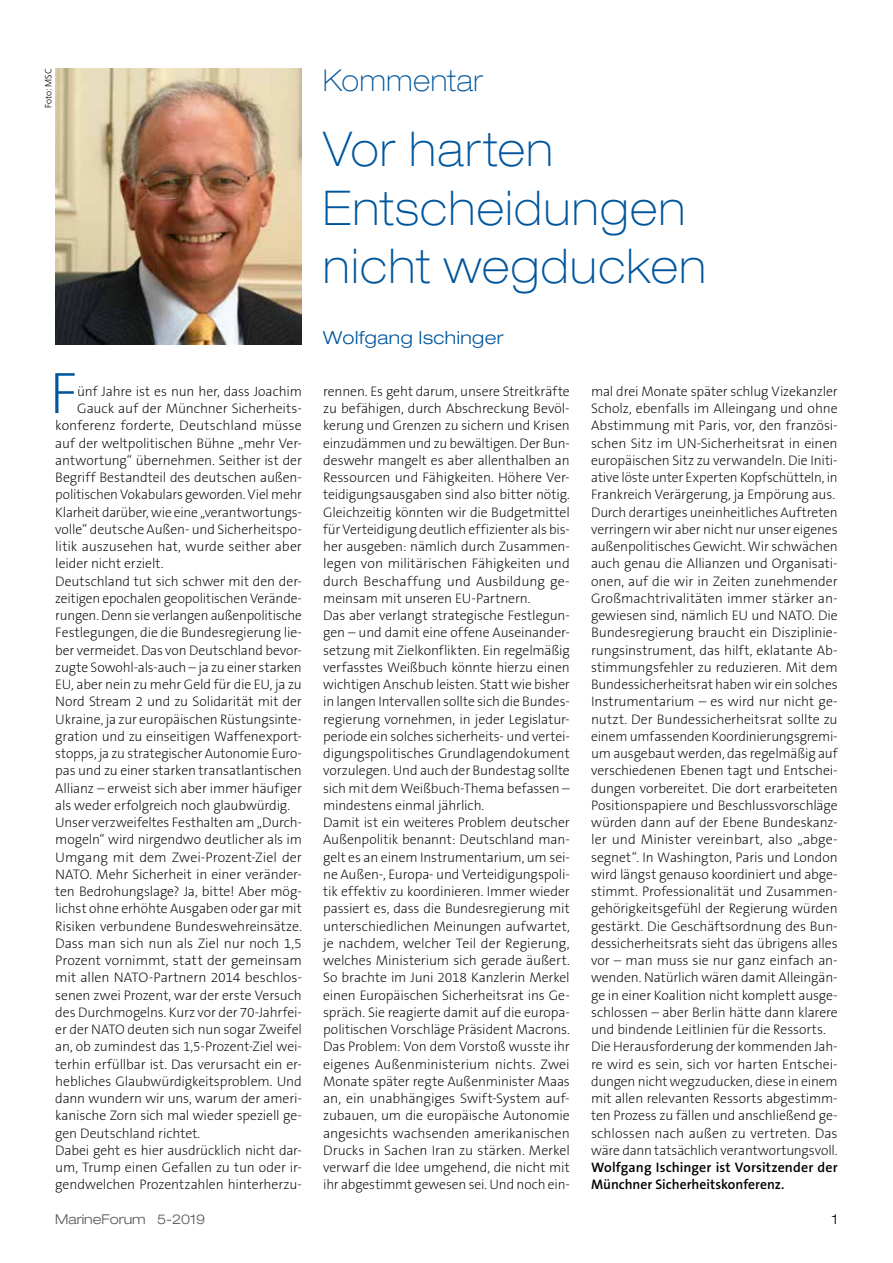
<style>
.page{position:relative;width:893px;height:1263px;background:#fff}
.page>*{position:absolute;margin:0;border:0;box-sizing:border-box;transform-origin:0 0}
.t1{font:200 59.1px "The Sans B2";color:#00569d}
.t2{font:100 expanded 48px/58.1px "Helvetica Neue";letter-spacing:.045em;color:#00569d;scale:.9 1}
.t3{font:100 expanded 30px "Helvetica Neue";letter-spacing:.03em;color:#00569d;scale:.9 1}
.t4{font:300 expanded 18px "Helvetica Neue";letter-spacing:.025em;color:#00569d}
.t5{font:200 13.8px/17.2px "The Sans B2";letter-spacing:-.01em;color:#000}
.t6{font:600 13.8px/17.2px "The Sans B6";letter-spacing:.005em;color:#000}
.t7{font:300 expanded 13.5px "Helvetica Neue";color:#575756}
.t8{font:300 expanded 13.5px "Helvetica Neue";color:#000}
.t9{font:300 9px "Frutiger";color:#000}
.s1{font-family:"Helvetica Neue Light Ext SC800";font-weight:400;font-stretch:normal}
</style>
<div class="page">
<img style="left:55px;top:68px;width:247px;height:276px">
<p class="t9" style="left:43px;top:108px;width:42px;rotate:-90deg">Foto: MSC</p>
<h1 class="t1" style="left:49px;top:363px;width:29px">F</h1>
<p class="t5" style="left:77px;top:383px;width:226px">ünf Jahre ist es nun her, dass Joachim</p>
<p class="t5" style="left:77px;top:400px;width:226px">Gauck auf der Münchner Sicherheits-</p>
<p class="t5" style="left:55px;top:418px;width:248px">konferenz forderte, Deutschland müsse</p>
<p class="t5" style="left:55px;top:435px;width:248px">auf der weltpolitischen Bühne „mehr Ver-</p>
<p class="t5" style="left:55px;top:452px;width:248px">antwortung“ übernehmen. Seither ist der</p>
<p class="t5" style="left:55px;top:469px;width:248px">Begriff Bestandteil des deutschen außen-</p>
<p class="t5" style="left:55px;top:487px;width:248px">politischen Vokabulars geworden. Viel mehr</p>
<p class="t5" style="left:55px;top:504px;width:248px">Klarheit darüber, wie eine „verantwortungs-</p>
<p class="t5" style="left:55px;top:521px;width:248px">volle“ deutsche Außen- und Sicherheitspo-</p>
<p class="t5" style="left:55px;top:538px;width:248px">litik auszusehen hat, wurde seither aber</p>
<p class="t5" style="left:55px;top:556px;width:110px">leider nicht erzielt.</p>
<p class="t5" style="left:55px;top:573px;width:248px">Deutschland tut sich schwer mit den der-</p>
<p class="t5" style="left:55px;top:590px;width:248px">zeitigen epochalen geopolitischen Verände-</p>
<p class="t5" style="left:55px;top:607px;width:248px">rungen. Denn sie verlangen außenpolitische</p>
<p class="t5" style="left:55px;top:625px;width:248px">Festlegungen, die die Bundesregierung lie-</p>
<p class="t5" style="left:55px;top:642px;width:248px">ber vermeidet. Das von Deutschland bevor-</p>
<p class="t5" style="left:55px;top:659px;width:248px">zugte Sowohl-als-auch – ja zu einer starken</p>
<p class="t5" style="left:55px;top:676px;width:248px">EU, aber nein zu mehr Geld für die EU, ja zu</p>
<p class="t5" style="left:55px;top:694px;width:248px">Nord Stream 2 und zu Solidarität mit der</p>
<p class="t5" style="left:55px;top:711px;width:248px">Ukraine, ja zur europäischen Rüstungsinte-</p>
<p class="t5" style="left:55px;top:728px;width:248px">gration und zu einseitigen Waffenexport-</p>
<p class="t5" style="left:55px;top:745px;width:248px">stopps, ja zu strategischer Autonomie Euro-</p>
<p class="t5" style="left:55px;top:763px;width:248px">pas und zu einer starken transatlantischen</p>
<p class="t5" style="left:55px;top:780px;width:248px">Allianz – erweist sich aber immer häufiger</p>
<p class="t5" style="left:55px;top:797px;width:236px">als weder erfolgreich noch glaubwürdig.</p>
<p class="t5" style="left:55px;top:814px;width:248px">Unser verzweifeltes Festhalten am „Durch-</p>
<p class="t5" style="left:55px;top:832px;width:248px">mogeln“ wird nirgendwo deutlicher als im</p>
<p class="t5" style="left:55px;top:849px;width:248px">Umgang mit dem Zwei-Prozent-Ziel der</p>
<p class="t5" style="left:55px;top:866px;width:248px">NATO. Mehr Sicherheit in einer veränder-</p>
<p class="t5" style="left:55px;top:883px;width:248px">ten Bedrohungslage? Ja, bitte! Aber mög-</p>
<p class="t5" style="left:55px;top:901px;width:248px">lichst ohne erhöhte Ausgaben oder gar mit</p>
<p class="t5" style="left:55px;top:918px;width:248px">Risiken verbundene Bundeswehreinsätze.</p>
<p class="t5" style="left:55px;top:935px;width:248px">Dass man sich nun als Ziel nur noch 1,5</p>
<p class="t5" style="left:55px;top:952px;width:248px">Prozent vornimmt, statt der gemeinsam</p>
<p class="t5" style="left:55px;top:970px;width:248px">mit allen NATO-Partnern 2014 beschlos-</p>
<p class="t5" style="left:55px;top:987px;width:248px">senen zwei Prozent, war der erste Versuch</p>
<p class="t5" style="left:55px;top:1004px;width:248px">des Durchmogelns. Kurz vor der 70-Jahrfei-</p>
<p class="t5" style="left:55px;top:1021px;width:248px">er der NATO deuten sich nun sogar Zweifel</p>
<p class="t5" style="left:55px;top:1039px;width:248px">an, ob zumindest das 1,5-Prozent-Ziel wei-</p>
<p class="t5" style="left:55px;top:1056px;width:248px">terhin erfüllbar ist. Das verursacht ein er-</p>
<p class="t5" style="left:55px;top:1073px;width:248px">hebliches Glaubwürdigkeitsproblem. Und</p>
<p class="t5" style="left:55px;top:1090px;width:248px">dann wundern wir uns, warum der ameri-</p>
<p class="t5" style="left:55px;top:1108px;width:248px">kanische Zorn sich mal wieder speziell ge-</p>
<p class="t5" style="left:55px;top:1125px;width:147px">gen Deutschland richtet.</p>
<p class="t5" style="left:55px;top:1142px;width:248px">Dabei geht es hier ausdrücklich nicht dar-</p>
<p class="t5" style="left:55px;top:1159px;width:248px">um, Trump einen Gefallen zu tun oder ir-</p>
<p class="t5" style="left:55px;top:1177px;width:248px">gendwelchen Prozentzahlen hinterherzu-</p>
<h3 class="t3" style="left:323px;top:63px;width:179px">Kommentar</h3>
<h2 class="t2" style="left:323px;top:120px;width:427px">Vor harten<br>Entscheidungen nicht wegducken</h2>
<h3 class="t4" style="left:323px;top:327px;width:182px">Wolfgang Ischinger</h3>
<p class="t5" style="left:323px;top:383px;width:248px">rennen. Es geht darum, unsere Streitkräfte zu befähigen, durch Abschreckung Bevöl&shy;kerung und Grenzen zu sichern und Krisen einzudämmen und zu bewältigen. Der Bun&shy;deswehr mangelt es aber allenthalben an Ressourcen und Fähigkeiten. Höhere Ver&shy;teidigungsausgaben sind also bitter nötig.<br>Gleichzeitig könnten wir die Budgetmittel für Verteidigung deutlich effizienter als bis&shy;her ausgeben: nämlich durch Zusammen&shy;legen von militärischen Fähigkeiten und durch Beschaffung und Ausbildung ge&shy;meinsam mit unseren EU-Partnern.<br>Das aber verlangt strategische Festlegun&shy;gen – und damit eine offene Auseinander&shy;setzung mit Zielkonflikten. Ein regelmäßig verfasstes Weißbuch könnte hierzu einen wichtigen Anschub leisten. Statt wie bisher in langen Intervallen sollte sich die Bundes&shy;regierung vornehmen, in jeder Legislatur&shy;periode ein solches sicherheits- und vertei&shy;digungspolitisches Grundlagendokument vorzulegen. Und auch der Bundestag sollte sich mit dem Weißbuch-Thema befassen – mindestens einmal jährlich.<br>Damit ist ein weiteres Problem deutscher Außenpolitik benannt: Deutschland man&shy;gelt es an einem Instrumentarium, um sei&shy;ne Außen-, Europa- und Verteidigungspoli&shy;tik effektiv zu koordinieren. Immer wieder passiert es, dass die Bundesregierung mit unterschiedlichen Meinungen aufwartet, je nachdem, welcher Teil der Regierung, welches Ministerium sich gerade äußert.<br>So brachte im Juni 2018 Kanzlerin Merkel einen Europäischen Sicherheitsrat ins Ge&shy;spräch. Sie reagierte damit auf die europa&shy;politischen Vorschläge Präsident Macrons.<br>Das Problem: Von dem Vorstoß wusste ihr eigenes Außenministerium nichts. Zwei Monate später regte Außenminister Maas an, ein unabhängiges Swift-System auf&shy;zubauen, um die europäische Autonomie angesichts wachsenden amerikanischen Drucks in Sachen Iran zu stärken. Merkel verwarf die Idee umgehend, die nicht mit ihr abgestimmt gewesen sei. Und noch ein-</p>
<p class="t5" style="left:591px;top:383px;width:248px">mal drei Monate später schlug Vizekanzler Scholz, ebenfalls im Alleingang und ohne Abstimmung mit Paris, vor, den französi&shy;schen Sitz im UN-Sicherheitsrat in einen europäischen Sitz zu verwandeln. Die Initi&shy;ative löste unter Experten Kopfschütteln, in Frankreich Verärgerung, ja Empörung aus.<br>Durch derartiges uneinheitliches Auftreten verringern wir aber nicht nur unser eigenes außenpolitisches Gewicht. Wir schwächen auch genau die Allianzen und Organisati&shy;onen, auf die wir in Zeiten zunehmender Großmachtrivalitäten immer stärker an&shy;gewiesen sind, nämlich EU und NATO. Die Bundesregierung braucht ein Disziplinie&shy;rungsinstrument, das hilft, eklatante Ab&shy;stimmungsfehler zu reduzieren. Mit dem Bundessicherheitsrat haben wir ein solches Instrumentarium – es wird nur nicht ge&shy;nutzt. Der Bundessicherheitsrat sollte zu einem umfassenden Koordinierungsgremi&shy;um ausgebaut werden, das regelmäßig auf verschiedenen Ebenen tagt und Entschei&shy;dungen vorbereitet. Die dort erarbeiteten Positionspapiere und Beschlussvorschläge würden dann auf der Ebene Bundeskanz&shy;ler und Minister vereinbart, also „abge&shy;segnet“. In Washington, Paris und London wird längst genauso koordiniert und abge&shy;stimmt. Professionalität und Zusammen&shy;gehörigkeitsgefühl der Regierung würden gestärkt. Die Geschäftsordnung des Bun&shy;dessicherheitsrats sieht das übrigens alles vor – man muss sie nur ganz einfach an&shy;wenden. Natürlich wären damit Alleingän&shy;ge in einer Koalition nicht komplett ausge&shy;schlossen – aber Berlin hätte dann klarere und bindende Leitlinien für die Ressorts.<br>Die Herausforderung der kommenden Jah&shy;re wird es sein, sich vor harten Entschei&shy;dungen nicht wegzuducken, diese in einem mit allen relevanten Ressorts abgestimm&shy;ten Prozess zu fällen und anschließend ge&shy;schlossen nach außen zu vertreten. Das wäre dann tatsächlich verantwortungsvoll.</p>
<p class="t6" style="left:591px;top:1159px;width:248px">Wolfgang Ischinger ist Vorsitzender der<br>Münchner Sicherheitskonferenz.</p>
<p class="t7" style="left:55px;top:1211px;width:151px">MarineForum <span class="s1">5-2019</span></p>
<p class="t8" style="left:832px;top:1211px;width:7px">1</p>
</div>
